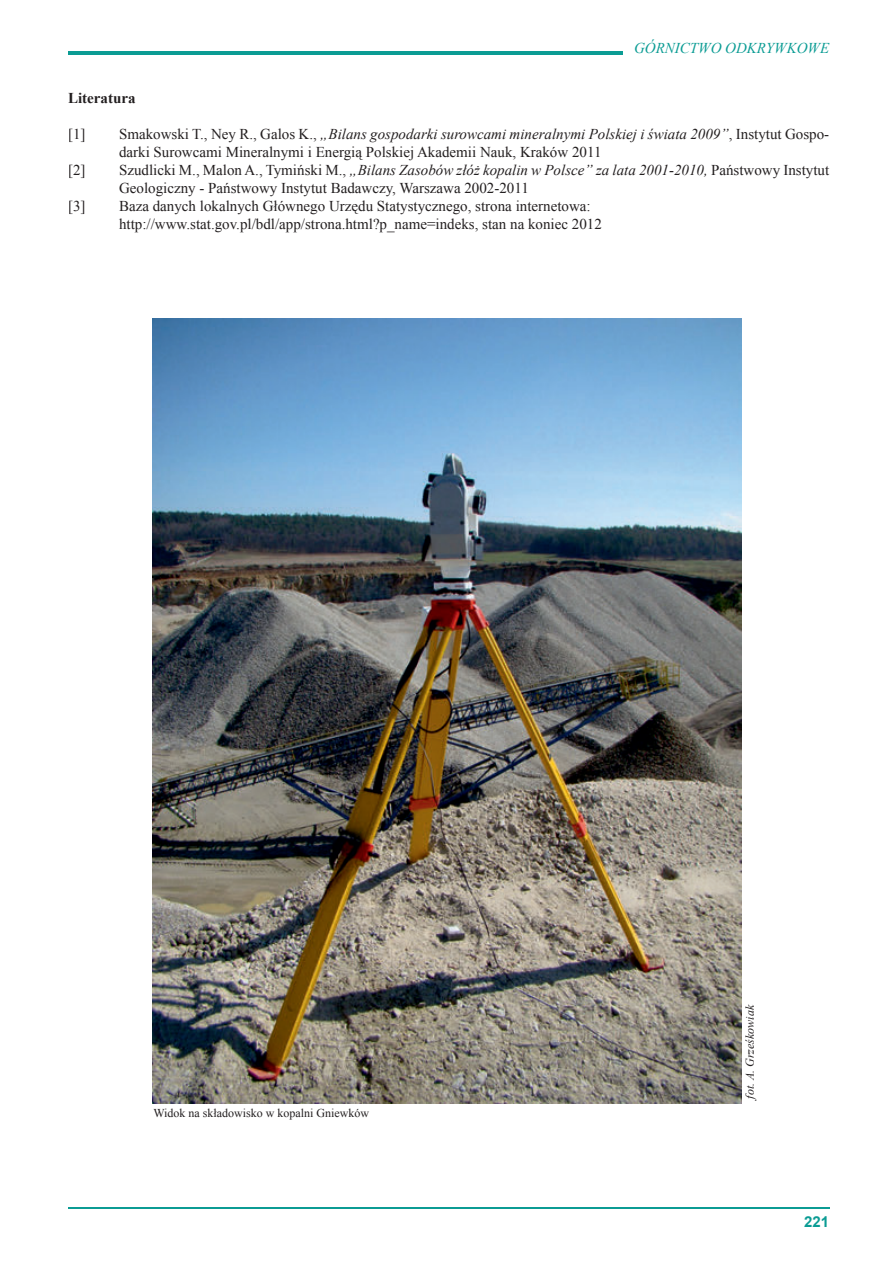
<style>
.page{position:relative;width:893px;height:1263px;background:#fff}
.page>*{position:absolute;margin:0;border:0;box-sizing:border-box;transform-origin:0 0}
.t1{font:15px/18px "Times New Roman";color:#231f20}
.t2{font:italic 15px "Times New Roman";color:#0b9c94}
.t3{font:700 15px "Times New Roman";color:#231f20}
.t4{font:700 15px "Arial";color:#0b9c94}
.t5{font:12px "Times New Roman";color:#231f20}
.t6{font:italic 12px "Times New Roman";color:#231f20}
.s1{font-style:italic}
</style>
<div class="page">
<hr style="left:68px;top:1208px;width:761px;height:1px;background:#0b9c94">
<hr style="left:68px;top:51px;width:555px;height:3px;background:#0b9c94">
<img style="left:153px;top:318px;width:588px;height:786px">
<p class="t2" style="left:634px;top:37px;width:197px">GÓRNICTWO ODKRYWKOWE</p>
<p class="t3" style="left:68px;top:88px;width:69px">Literatura</p>
<p class="t1" style="left:68px;top:125px;width:19px">[1]</p>
<p class="t1" style="left:119px;top:125px;width:712px">Smakowski T., Ney R., Galos K., <span class="s1">„Bilans gospodarki surowcami mineralnymi Polskiej i świata 2009”</span>, Instytut Gospo&shy;darki Surowcami Mineralnymi i Energią Polskiej Akademii Nauk, Kraków 2011</p>
<p class="t1" style="left:68px;top:161px;width:19px">[2]</p>
<p class="t1" style="left:119px;top:161px;width:712px">Szudlicki M., Malon A., Tymiński M., <span class="s1">„Bilans Zasobów złóż kopalin w Polsce” za lata 2001-2010,</span> Państwowy Instytut<br>Geologiczny - Państwowy Instytut Badawczy, Warszawa 2002-2011</p>
<p class="t1" style="left:68px;top:197px;width:19px">[3]</p>
<p class="t1" style="left:119px;top:197px;width:484px">Baza danych lokalnych Głównego Urzędu Statystycznego, strona internetowa: http://www.stat.gov.pl/bdl/app/strona.html?p_name=indeks, stan na koniec 2012</p>
<p class="t5" style="left:153px;top:1105px;width:217px">Widok na składowisko w kopalni Gniewków</p>
<p class="t6" style="left:741px;top:1099px;width:96px;rotate:-90deg">fot. A. Grześkowiak</p>
<p class="t4" style="left:804px;top:1212px;width:27px">221</p>
</div>
